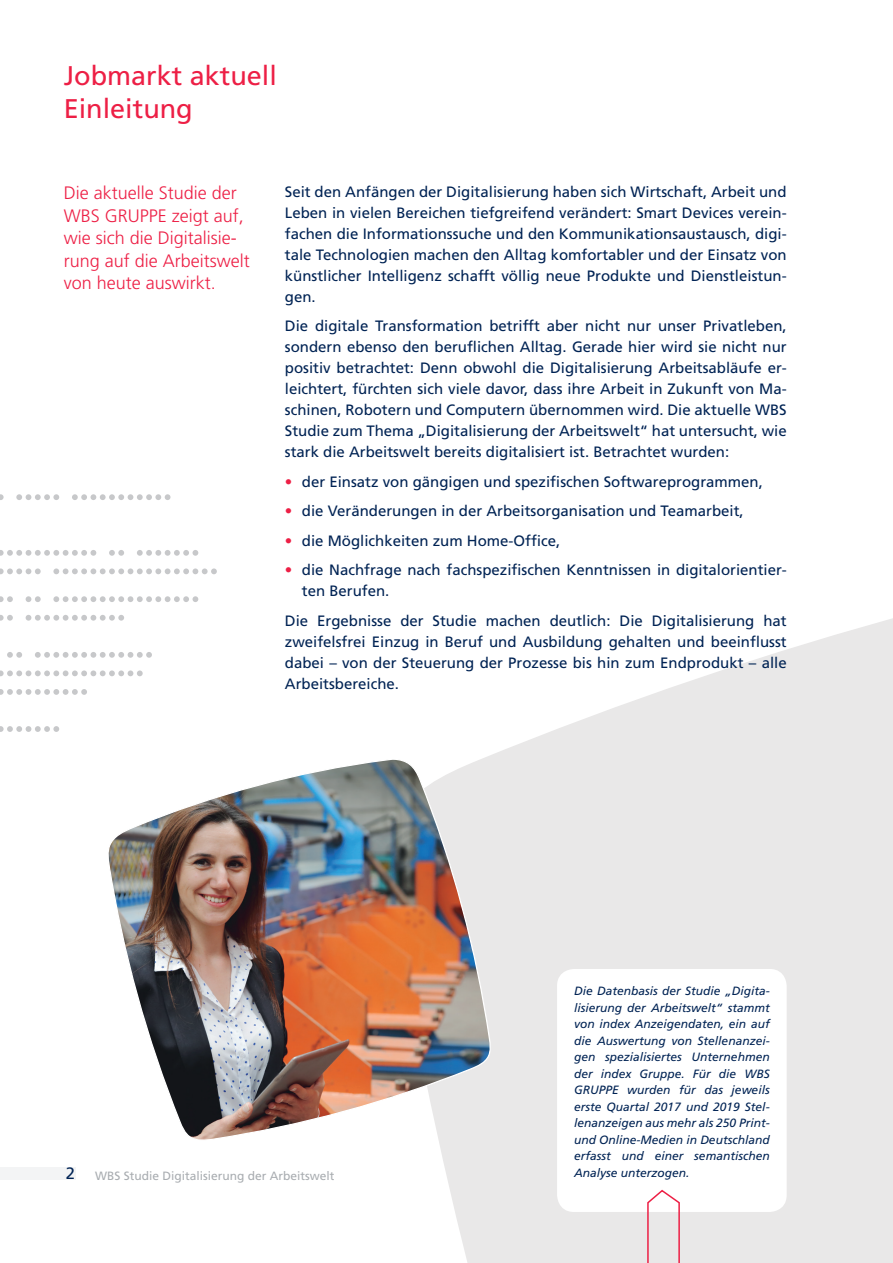
<style>
.page{position:relative;width:893px;height:1263px;background:#fff}
.page>*{position:absolute;margin:0;border:0;box-sizing:border-box;transform-origin:0 0}
.t1{font:27px/33.3px "Frutiger";color:#ed1f45}
.t2{font:300 18px/22.5px "Frutiger";color:#ed1f45}
.t3{font:15px/21px "Frutiger";color:#002354;text-align:justify}
.t4{font:italic 12px/16.5px "Frutiger";color:#002354;text-align:justify}
.t5{font:12px "Frutiger";color:#a9adb1}
.s1{font-weight:300;color:#ed1f45}
.s2{font-size:16.5px;color:#002354}
</style>
<div class="page">
<div style="left:0;top:1166px;width:75px;height:13px;background:#f3f4f5"></div>
<svg style="left:439px;top:618px;width:454px;height:645px;fill:#e9e8e8"></svg>
<img style="left:108px;top:758px;width:385px;height:385px">
<div style="left:557px;top:969px;width:230px;height:243px;background:#fff;border-radius:17px"></div>
<svg style="left:0;top:596px;width:13px;height:6px"></svg>
<svg style="left:26px;top:596px;width:15px;height:6px"></svg>
<svg style="left:0;top:550px;width:96px;height:6px"></svg>
<svg style="left:0;top:494px;width:4px;height:6px"></svg>
<svg style="left:16px;top:494px;width:43px;height:6px"></svg>
<svg style="left:0;top:568px;width:41px;height:6px"></svg>
<svg style="left:53px;top:596px;width:145px;height:6px"></svg>
<svg style="left:137px;top:550px;width:61px;height:6px"></svg>
<svg style="left:109px;top:550px;width:15px;height:6px"></svg>
<svg style="left:72px;top:494px;width:98px;height:6px"></svg>
<svg style="left:53px;top:568px;width:164px;height:6px"></svg>
<svg style="left:0;top:615px;width:13px;height:6px"></svg>
<svg style="left:0;top:689px;width:87px;height:6px"></svg>
<svg style="left:7px;top:652px;width:15px;height:6px"></svg>
<svg style="left:0;top:726px;width:59px;height:6px"></svg>
<svg style="left:26px;top:615px;width:98px;height:6px"></svg>
<svg style="left:35px;top:652px;width:117px;height:6px"></svg>
<svg style="left:0;top:670px;width:143px;height:6px"></svg>
<svg style="left:646px;top:1189px;width:35px;height:74px"></svg>
<h1 class="t1" style="left:64px;top:59px;width:215px">Jobmarkt aktuell<br>Einleitung</h1>
<p class="t2" style="left:64px;top:182px;width:188px">Die aktuelle Studie der<br>WBS GRUPPE zeigt auf, wie sich die Digitalisie&shy;rung auf die Arbeitswelt von heute auswirkt.</p>
<p class="t3" style="left:285px;top:181px;width:503px">Seit den Anfängen der Digitalisierung haben sich Wirtschaft, Arbeit und Leben in vielen Bereichen tiefgreifend verändert: Smart Devices verein&shy;fachen die Informationssuche und den Kommunikationsaustausch, digi&shy;tale Technologien machen den Alltag komfortabler und der Einsatz von künstlicher Intelligenz schafft völlig neue Produkte und Dienstleistun&shy;gen.</p>
<p class="t3" style="left:285px;top:315px;width:503px">Die digitale Transformation betrifft aber nicht nur unser Privatleben, sondern ebenso den beruflichen Alltag. Gerade hier wird sie nicht nur positiv betrachtet: Denn obwohl die Digitalisierung Arbeitsabläufe er&shy;leichtert, fürchten sich viele davor, dass ihre Arbeit in Zukunft von Ma&shy;schinen, Robotern und Computern übernommen wird. Die aktuelle WBS Studie zum Thema „Digitalisierung der Arbeitswelt“ hat untersucht, wie stark die Arbeitswelt bereits digitalisiert ist. Betrachtet wurden:</p>
<p class="t3" style="left:285px;top:471px;width:479px"><span class="s1">•</span> der Einsatz von gängigen und spezifischen Softwareprogrammen,</p>
<p class="t3" style="left:285px;top:500px;width:460px"><span class="s1">•</span> die Veränderungen in der Arbeitsorganisation und Teamarbeit,</p>
<p class="t3" style="left:285px;top:530px;width:277px"><span class="s1">•</span> die Möglichkeiten zum Home-Office,</p>
<p class="t3" style="left:302px;top:559px;width:486px;text-indent:-17px"><span class="s1">•</span> die Nachfrage nach fachspezifischen Kenntnissen in digitalorientier&shy;ten Berufen.</p>
<p class="t3" style="left:285px;top:610px;width:503px">Die Ergebnisse der Studie machen deutlich: Die Digitalisierung hat zweifelsfrei Einzug in Beruf und Ausbildung gehalten und beeinflusst dabei – von der Steuerung der Prozesse bis hin zum Endprodukt – alle Arbeitsbereiche.</p>
<p class="t5" style="left:66px;top:1169px;width:270px"><span class="s2">2</span> WBS Studie Digitalisierung der Arbeitswelt</p>
<p class="t4" style="left:574px;top:983px;width:197px">Die Datenbasis der Studie „Digita&shy;lisierung der Arbeitswelt“ stammt von index Anzeigendaten, ein auf die Auswertung von Stellenanzei&shy;gen spezialisiertes Unternehmen der index Gruppe. Für die WBS GRUPPE wurden für das jeweils erste Quartal 2017 und 2019 Stel&shy;lenanzeigen aus mehr als 250 Print&shy;und Online-Medien in Deutschland erfasst und einer semantischen Analyse unterzogen.</p>
</div>
